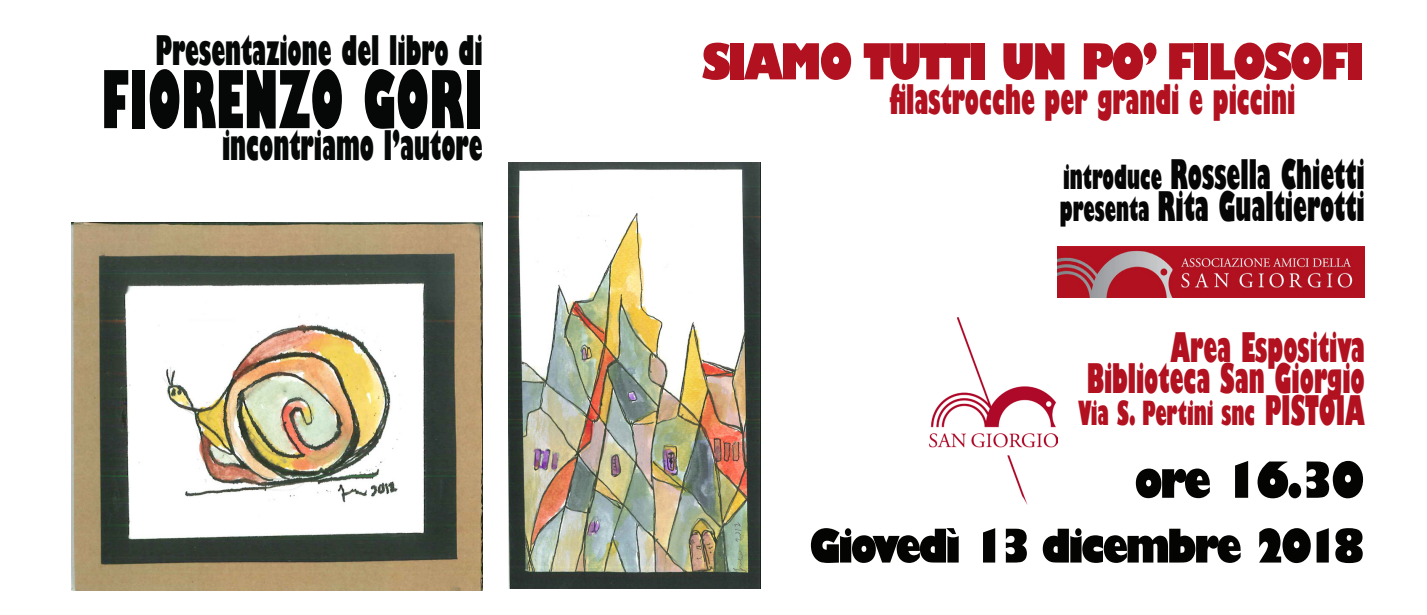
<style>
.page{position:relative;width:1427px;height:615px;background:#fff}
.page>*{position:absolute;margin:0;border:0;box-sizing:border-box;transform-origin:0 0}
.t1{font:800 condensed 77.7px "Gill Sans";color:#050806;scale:.74 1}
.t2{font:800 condensed 48.65px "Gill Sans";letter-spacing:-.05em;color:#040503;scale:1.2 1}
.t3{font:800 condensed 48.48px "Gill Sans";letter-spacing:-.05em;color:#b21120;scale:1.2 1}
.t4{font:800 condensed 45.32px "Gill Sans";letter-spacing:-.05em;color:#040503;scale:1.2 1}
.t5{font:800 condensed 39.73px "Gill Sans";color:#b21120;scale:.74 1}
.t6{font:800 condensed 39.73px "Gill Sans";color:#050605;scale:.74 1}
.t7{font:800 condensed 39.73px "Gill Sans";color:#050806;scale:.74 1}
.t8{font:800 condensed 32.38px "Gill Sans";color:#b21120;scale:.74 1}
.s1{font-size:32.38px}
.s2{font-size:39.73px}
</style>
<div class="page">
<img style="left:1057px;top:246px;width:307px;height:51px">
<img style="left:929px;top:317px;width:128px;height:187px">
<img style="left:72px;top:222px;width:410px;height:367px">
<img style="left:508px;top:162px;width:252px;height:426px">
<p class="t7" style="left:155px;top:25px;width:443px">Presentazione del libro di</p>
<p class="t1" style="left:101px;top:51px;width:517px">FIORENZO GORI</p>
<p class="t7" style="left:222px;top:120px;width:354px">incontriamo l’autore</p>
<p class="t3" style="left:701px;top:31px;width:554px">SIAMO TUTTI UN PO’ FILOSOFI</p>
<p class="t5" style="left:889px;top:75px;width:550px">filastrocche per grandi e piccini</p>
<p class="t6" style="left:1063px;top:150px;width:409px"><span class="s1">introduce</span> Rossella Chietti</p>
<p class="t6" style="left:1059px;top:181px;width:414px"><span class="s1">presenta</span> Rita Gualtierotti</p>
<p class="t5" style="left:1170px;top:322px;width:264px">Area Espositiva</p>
<p class="t5" style="left:1086px;top:353px;width:377px">Biblioteca San Giorgio</p>
<p class="t8" style="left:1078px;top:392px;width:389px">Via S. Pertini snc <span class="s2">PISTOIA</span></p>
<p class="t2" style="left:1134px;top:449px;width:194px">ore 16.30</p>
<p class="t4" style="left:809px;top:517px;width:464px">Giovedì 13 dicembre 2018</p>
</div>
